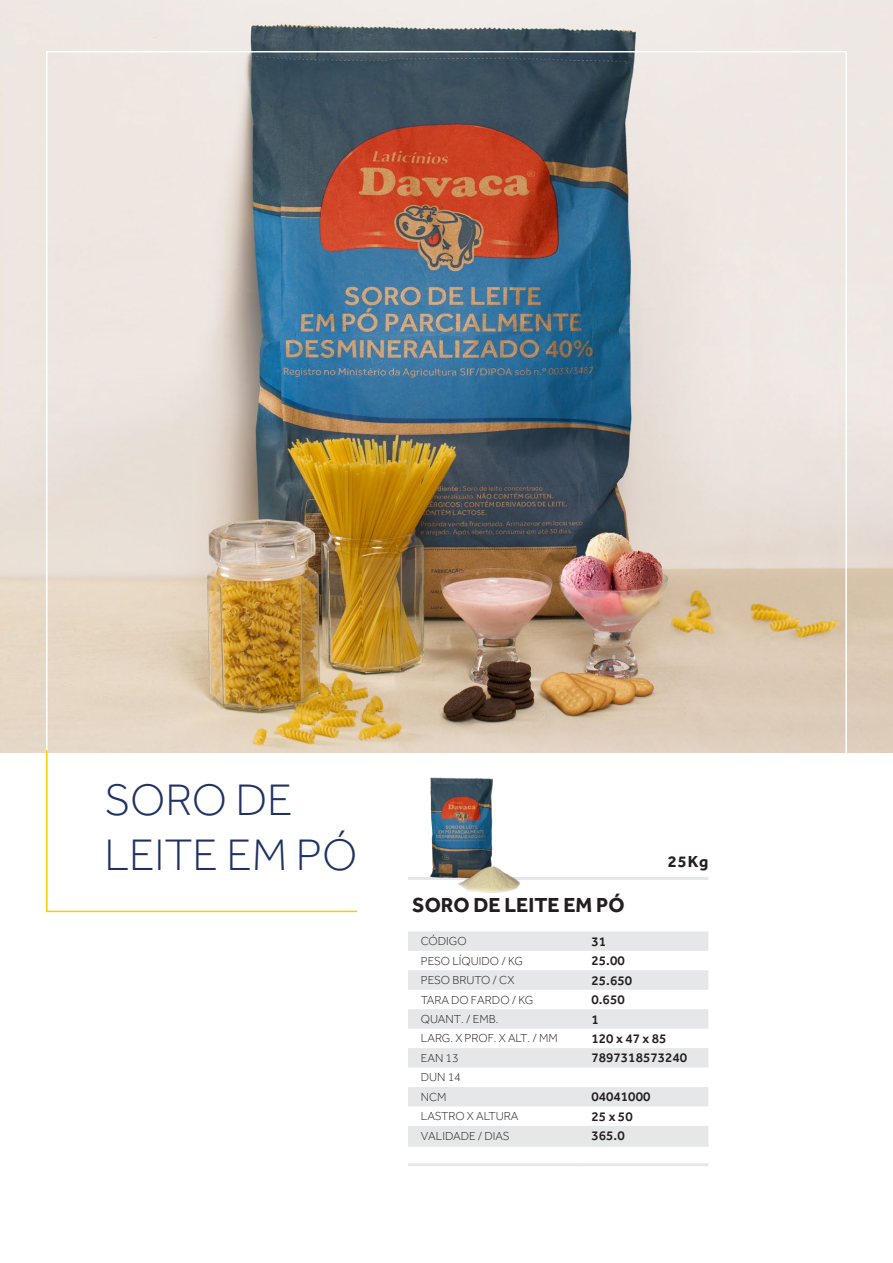
<style>
.page{position:relative;width:893px;height:1263px;background:#fff}
.page>*{position:absolute;margin:0;border:0;box-sizing:border-box;transform-origin:0 0}
.t1{font:300 45.6px/54.8px "Effra";color:#203263}
.t2{font:700 21px "Effra";color:#231f20}
.t3{font:700 16.5px "Effra";color:#231f20}
.t4{font:500 13.5px "Effra";color:#231f20}
.t5{font:300 12px/19.5px "Effra";color:#231f20}
</style>
<div class="page">
<svg style="left:408px;top:931px;width:300px;height:213px;fill:#e6e7e8"></svg>
<hr style="left:408px;top:877px;width:173px;height:3px;background:#e6e7e8">
<hr style="left:581px;top:877px;width:127px;height:3px;background:#e6e7e8">
<hr style="left:408px;top:1144px;width:173px;height:3px;background:#e6e7e8">
<hr style="left:581px;top:1144px;width:127px;height:3px;background:#e6e7e8">
<hr style="left:408px;top:1163px;width:173px;height:3px;background:#e6e7e8">
<hr style="left:581px;top:1163px;width:127px;height:3px;background:#e6e7e8">
<img style="left:430px;top:777px;width:90px;height:116px">
<img style="left:0;top:0;width:893px;height:753px">
<hr style="left:47px;top:911px;width:310px;height:1px;background:#ffcb05">
<hr style="left:46px;top:750px;width:2px;height:162px;background:#ffcb05">
<h1 class="t1" style="left:104px;top:772px;width:254px">SORO DE<br>LEITE EM PÓ</h1>
<h3 class="t3" style="left:668px;top:851px;width:42px">25Kg</h3>
<h2 class="t2" style="left:412px;top:892px;width:214px">SORO DE LEITE EM PÓ</h2>
<p class="t5" style="left:421px;top:931px;width:48px">CÓDIGO</p>
<p class="t4" style="left:591px;top:933px;width:16px">31</p>
<p class="t5" style="left:421px;top:951px;width:104px">PESO LÍQUIDO / KG</p>
<p class="t4" style="left:591px;top:953px;width:35px">25.00</p>
<p class="t5" style="left:421px;top:970px;width:95px">PESO BRUTO / CX</p>
<p class="t4" style="left:591px;top:972px;width:42px">25.650</p>
<p class="t5" style="left:421px;top:990px;width:114px">TARA DO FARDO / KG</p>
<p class="t4" style="left:591px;top:991px;width:35px">0.650</p>
<p class="t5" style="left:421px;top:1009px;width:79px">QUANT. / EMB.</p>
<p class="t4" style="left:591px;top:1011px;width:9px">1</p>
<p class="t5" style="left:421px;top:1029px;width:139px">LARG. X PROF. X ALT. / MM</p>
<p class="t4" style="left:591px;top:1030px;width:76px">120 x 47 x 85</p>
<p class="t5" style="left:421px;top:1048px;width:39px">EAN 13</p>
<p class="t4" style="left:591px;top:1050px;width:97px">7897318573240</p>
<p class="t5" style="left:421px;top:1067px;width:42px">DUN 14<br>NCM</p>
<p class="t4" style="left:591px;top:1089px;width:60px">04041000</p>
<p class="t5" style="left:421px;top:1106px;width:99px">LASTRO X ALTURA</p>
<p class="t4" style="left:591px;top:1108px;width:43px">25 x 50</p>
<p class="t5" style="left:421px;top:1126px;width:90px">VALIDADE / DIAS</p>
<p class="t4" style="left:591px;top:1128px;width:35px">365.0</p>
</div>
